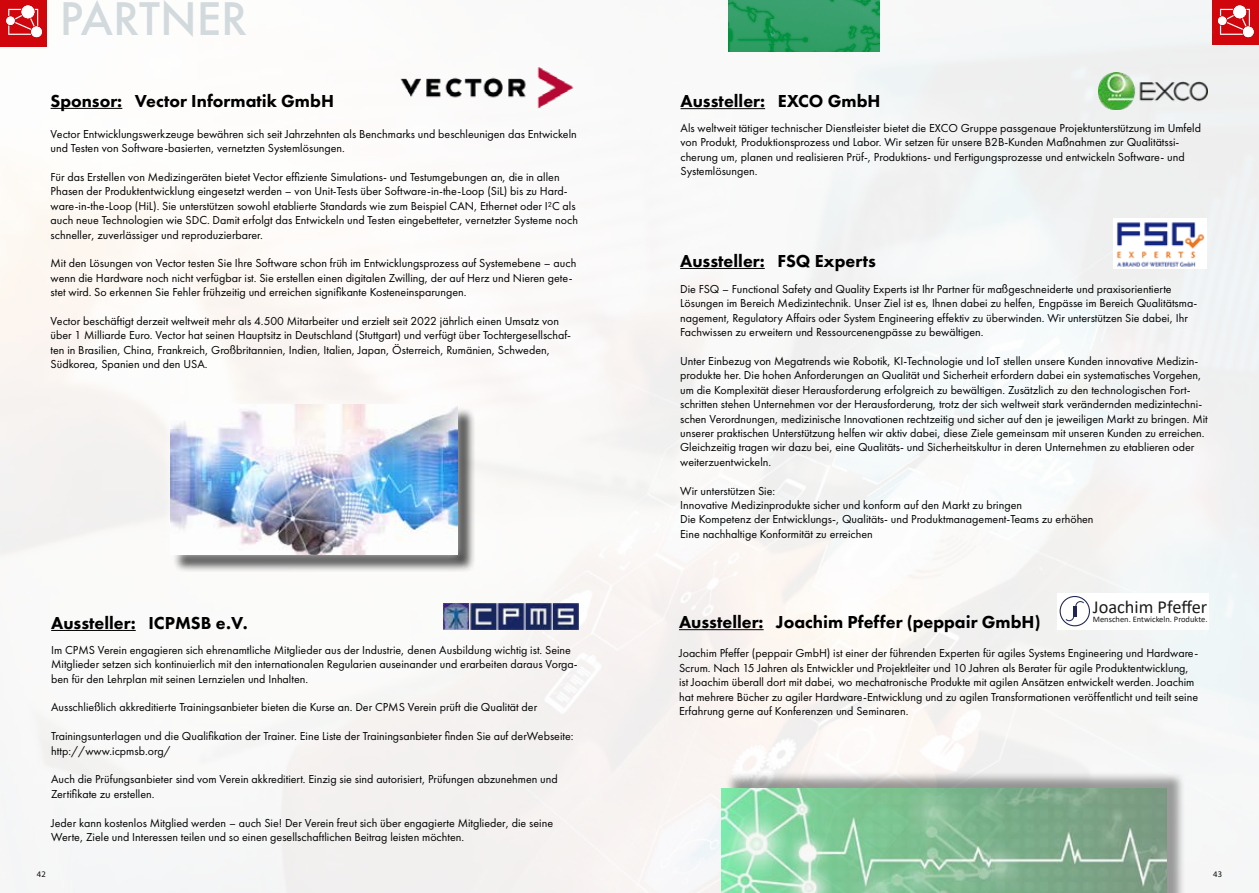
<style>
.page{position:relative;width:1259px;height:893px;background:#fff}
.page>*{position:absolute;margin:0;border:0;box-sizing:border-box;transform-origin:0 0}
.t1{font:500 43.5px "Futura";color:#d3dadd}
.t2{font:18.3px "Calibri";color:#1c1c1b}
.t3{font:800 18px "Futura PT";color:#000}
.t4{font:12px/14.4px "Futura PT";color:#000}
.t5{font:8.55px "Myriad Pro";color:#000}
.t6{font:8.4px "Calibri";color:#1c1c1b}
</style>
<div class="page">
<img style="left:0;top:0;width:1259px;height:893px">
<div style="left:725px;top:771px;width:460px;height:122px;background:#000;opacity:.75"></div>
<img style="left:722px;top:789px;width:444px;height:104px">
<div style="left:0;top:0;width:47px;height:47px;background:#d1050c"></div>
<svg style="left:6px;top:6px;width:36px;height:31px"></svg>
<img style="left:728px;top:0;width:151px;height:51px">
<div style="left:1212px;top:0;width:47px;height:45px;background:#d1050c"></div>
<svg style="left:1218px;top:6px;width:35px;height:31px"></svg>
<hr style="left:51px;top:108px;width:71px;height:1px;background:#000">
<img style="left:383px;top:65px;width:230px;height:55px">
<img style="left:443px;top:604px;width:135px;height:26px">
<hr style="left:51px;top:630px;width:85px;height:1px;background:#000">
<img style="left:1099px;top:73px;width:108px;height:36px">
<hr style="left:680px;top:108px;width:85px;height:1px;background:#000">
<img style="left:1113px;top:218px;width:94px;height:51px">
<hr style="left:680px;top:268px;width:85px;height:1px;background:#000">
<hr style="left:679px;top:629px;width:84px;height:1px;background:#000">
<div style="left:1057px;top:593px;width:152px;height:36px;background:#fff"></div>
<svg style="left:1059px;top:596px;width:31px;height:30px"></svg>
<svg style="left:1060px;top:597px;width:29px;height:28px"></svg>
<svg style="left:1065px;top:601px;width:19px;height:20px"></svg>
<div style="left:172px;top:407px;width:304px;height:167px;background:#000;opacity:.75"></div>
<div style="left:160px;top:395px;width:307px;height:169px;background:#fff;opacity:.75"></div>
<img style="left:170px;top:405px;width:288px;height:150px">
<h1 class="t1" style="left:60px;top:-11px;width:189px">PARTNER</h1>
<h3 class="t3" style="left:51px;top:89px;width:285px">Sponsor: Vector Informatik GmbH</h3>
<h3 class="t3" style="left:680px;top:90px;width:201px">Aussteller: EXCO GmbH</h3>
<p class="t4" style="left:51px;top:126px;width:528px">Vector Entwicklungswerkzeuge bewähren sich seit Jahrzehnten als Benchmarks und beschleunigen das Entwickeln und Testen von Software-basierten, vernetzten Systemlösungen.</p>
<p class="t4" style="left:51px;top:170px;width:529px">Für das Erstellen von Medizingeräten bietet Vector effiziente Simulations- und Testumgebungen an, die in allen Phasen der Produktentwicklung eingesetzt werden – von Unit-Tests über Software-in-the-Loop (SiL) bis zu Hard&shy;ware-in-the-Loop (HiL). Sie unterstützen sowohl etablierte Standards wie zum Beispiel CAN, Ethernet oder I²C als auch neue Technologien wie SDC. Damit erfolgt das Entwickeln und Testen eingebetteter, vernetzter Systeme noch schneller, zuverlässiger und reproduzierbarer.</p>
<p class="t4" style="left:51px;top:256px;width:527px">Mit den Lösungen von Vector testen Sie Ihre Software schon früh im Entwicklungsprozess auf Systemebene – auch wenn die Hardware noch nicht verfügbar ist. Sie erstellen einen digitalen Zwilling, der auf Herz und Nieren gete&shy;stet wird. So erkennen Sie Fehler frühzeitig und erreichen signifikante Kosteneinsparungen.</p>
<p class="t4" style="left:51px;top:314px;width:522px">Vector beschäftigt derzeit weltweit mehr als 4.500 Mitarbeiter und erzielt seit 2022 jährlich einen Umsatz von über 1 Milliarde Euro. Vector hat seinen Hauptsitz in Deutschland (Stuttgart) und verfügt über Tochtergesellschaf&shy;ten in Brasilien, China, Frankreich, Großbritannien, Indien, Italien, Japan, Österreich, Rumänien, Schweden, Südkorea, Spanien und den USA.</p>
<p class="t4" style="left:680px;top:121px;width:522px">Als weltweit tätiger technischer Dienstleister bietet die EXCO Gruppe passgenaue Projektunterstützung im Umfeld von Produkt, Produktionsprozess und Labor. Wir setzen für unsere B2B-Kunden Maßnahmen zur Qualitätssi&shy;cherung um, planen und realisieren Prüf-, Produktions- und Fertigungsprozesse und entwickeln Software- und Systemlösungen.</p>
<h3 class="t3" style="left:680px;top:249px;width:197px">Aussteller: FSQ Experts</h3>
<p class="t4" style="left:680px;top:282px;width:518px">Die FSQ – Functional Safety and Quality Experts ist Ihr Partner für maßgeschneiderte und praxisorientierte Lösungen im Bereich Medizintechnik. Unser Ziel ist es, Ihnen dabei zu helfen, Engpässe im Bereich Qualitätsma&shy;nagement, Regulatory Affairs oder System Engineering effektiv zu überwinden. Wir unterstützen Sie dabei, Ihr Fachwissen zu erweitern und Ressourcenengpässe zu bewältigen.</p>
<p class="t4" style="left:680px;top:354px;width:529px">Unter Einbezug von Megatrends wie Robotik, KI-Technologie und IoT stellen unsere Kunden innovative Medizin&shy;produkte her. Die hohen Anforderungen an Qualität und Sicherheit erfordern dabei ein systematisches Vorgehen, um die Komplexität dieser Herausforderung erfolgreich zu bewältigen. Zusätzlich zu den technologischen Fort&shy;schritten stehen Unternehmen vor der Herausforderung, trotz der sich weltweit stark verändernden medizintechni&shy;schen Verordnungen, medizinische Innovationen rechtzeitig und sicher auf den je jeweiligen Markt zu bringen. Mit unserer praktischen Unterstützung helfen wir aktiv dabei, diese Ziele gemeinsam mit unseren Kunden zu erreichen.<br>Gleichzeitig tragen wir dazu bei, eine Qualitäts- und Sicherheitskultur in deren Unternehmen zu etablieren oder weiterzuentwickeln.</p>
<p class="t4" style="left:680px;top:483px;width:415px">Wir unterstützen Sie:<br>Innovative Medizinprodukte sicher und konform auf den Markt zu bringen<br>Die Kompetenz der Entwicklungs-, Qualitäts- und Produktmanagement-Teams zu erhöhen Eine nachhaltige Konformität zu erreichen</p>
<h3 class="t3" style="left:51px;top:611px;width:198px">Aussteller: ICPMSB e.V.</h3>
<h3 class="t3" style="left:679px;top:611px;width:363px">Aussteller: Joachim Pfeffer (peppair GmbH)</h3>
<h2 class="t2" style="left:1092px;top:595px;width:116px">Joachim Pfeffer</h2>
<p class="t6" style="left:1092px;top:614px;width:116px">Menschen. Entwickeln. Produkte.</p>
<p class="t4" style="left:51px;top:643px;width:528px">Im CPMS Verein engagieren sich ehrenamtliche Mitglieder aus der Industrie, denen Ausbildung wichtig ist. Seine<br>Mitglieder setzen sich kontinuierlich mit den internationalen Regularien auseinander und erarbeiten daraus Vorga&shy;ben für den Lehrplan mit seinen Lernzielen und Inhalten.</p>
<p class="t4" style="left:51px;top:700px;width:487px">Ausschließlich akkreditierte Trainingsanbieter bieten die Kurse an. Der CPMS Verein prüft die Qualität der</p>
<p class="t4" style="left:51px;top:729px;width:524px">Trainingsunterlagen und die Qualifikation der Trainer. Eine Liste der Trainingsanbieter finden Sie auf derWebseite: http://www.icpmsb.org/</p>
<p class="t4" style="left:51px;top:772px;width:508px">Auch die Prüfungsanbieter sind vom Verein akkreditiert. Einzig sie sind autorisiert, Prüfungen abzunehmen und<br>Zertifikate zu erstellen.</p>
<p class="t4" style="left:51px;top:815px;width:503px">Jeder kann kostenlos Mitglied werden – auch Sie! Der Verein freut sich über engagierte Mitglieder, die seine<br>Werte, Ziele und Interessen teilen und so einen gesellschaftlichen Beitrag leisten möchten.</p>
<p class="t4" style="left:679px;top:646px;width:520px">Joachim Pfeffer (peppair GmbH) ist einer der führenden Experten für agiles Systems Engineering und Hardware-Scrum. Nach 15 Jahren als Entwickler und Projektleiter und 10 Jahren als Berater für agile Produktentwicklung, ist Joachim überall dort mit dabei, wo mechatronische Produkte mit agilen Ansätzen entwickelt werden. Joachim hat mehrere Bücher zu agiler Hardware-Entwicklung und zu agilen Transformationen veröffentlicht und teilt seine Erfahrung gerne auf Konferenzen und Seminaren.</p>
<p class="t5" style="left:37px;top:869px;width:10px">42</p>
<p class="t5" style="left:1213px;top:869px;width:10px">43</p>
</div>
